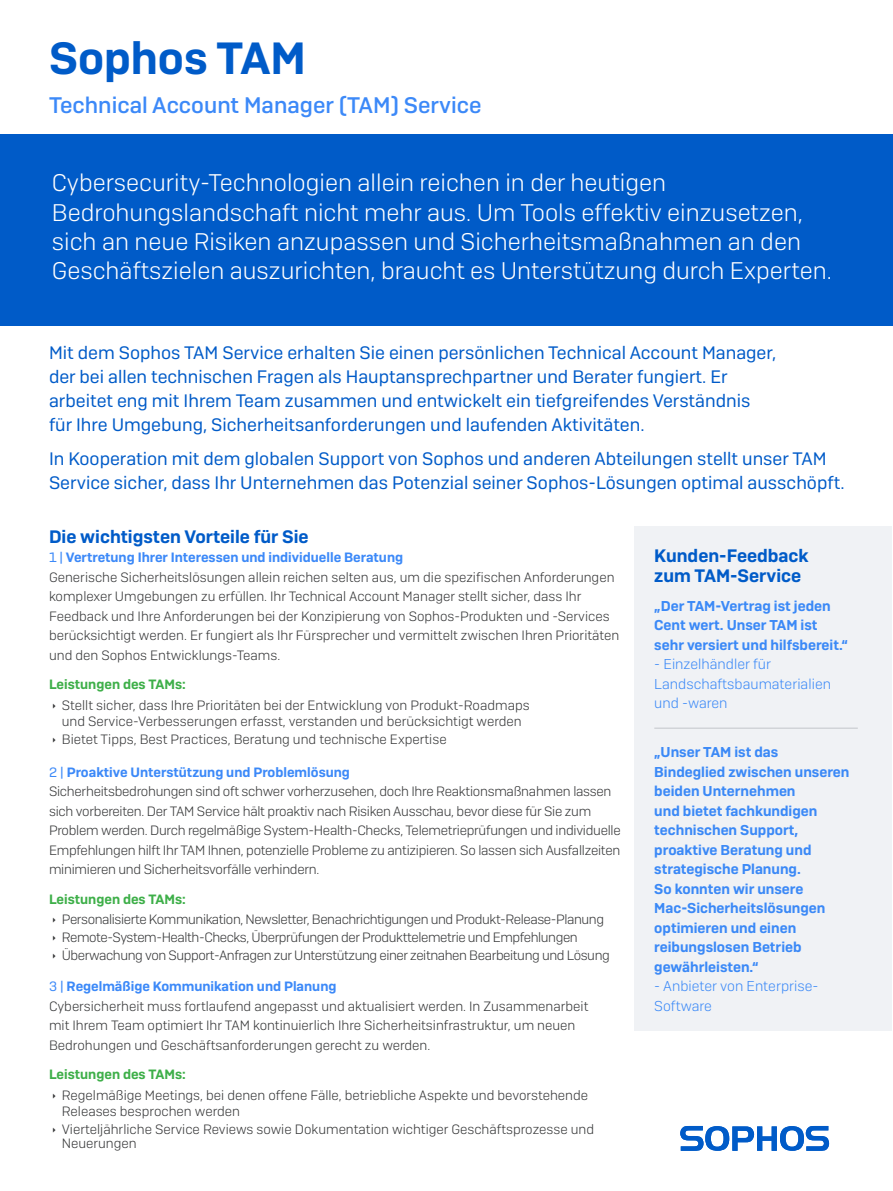
<style>
.page{position:relative;width:893px;height:1191px;background:#fff}
.page>*{position:absolute;margin:0;border:0;box-sizing:border-box;transform-origin:0 0}
.t1{font:600 45px "Sophos Sans";color:#005bc8}
.Intro_copy{font:300 24px/29.2px "Sophos Sans";color:#fff}
.t2{font:500 22.5px "Sophos Sans";color:#3c89f8}
.Body_Copy_Bullets{font:18px/24px "Sophos Sans";color:#005bc8}
.Subheading_1{font:600 18px/19.5px "Sophos Sans";color:#005bc8}
.Highlight_Bullets{font:600 14.25px/19.5px "Sophos Sans";color:#3b89f7}
.Highlight_Bullets-2{font:300 14.25px/19.5px "Sophos Sans";color:#3b89f7}
.Body_Copy{font:300 13.5px/19.5px "Sophos Sans";letter-spacing:-.02em;color:#363738}
.Body_Copy-2{font:300 13.5px/19.5px "Sophos Sans";color:#363738}
.Subheading_1-2{font:300 13.5px/19.5px "Sophos Sans";color:#363738}
.Body_Copy-3{font:600 13.5px "Sophos Sans";color:#3eaf49}
.s1{font-weight:400;color:#3c89f8}
.s2{font-weight:600;color:#3c89f8}
</style>
<div class="page">
<div style="left:634px;top:526px;width:258px;height:504px;background:#f0f2f5"></div>
<hr style="left:654px;top:728px;width:204px;height:1px;background:#c2c5ca">
<div style="left:0;top:134px;width:893px;height:191px;background:#005bc8"></div>
<svg style="left:680px;top:1126px;width:149px;height:24px"></svg>
<p class="t1" style="left:49px;top:31px;width:258px">Sophos TAM</p>
<p class="t2" style="left:49px;top:92px;width:434px">Technical Account Manager (TAM) Service</p>
<p class="Intro_copy" style="left:52px;top:168px;width:781px">Cybersecurity-Technologien allein reichen in der heutigen Bedrohungslandschaft nicht mehr aus. Um Tools effektiv einzusetzen, sich an neue Risiken anzupassen und Sicherheitsmaßnahmen an den Geschäftszielen auszurichten, braucht es Unterstützung durch Experten.</p>
<p class="Body_Copy_Bullets" style="left:49px;top:340px;width:729px">Mit dem Sophos TAM Service erhalten Sie einen persönlichen Technical Account Manager, der bei allen technischen Fragen als Hauptansprechpartner und Berater fungiert. Er arbeitet eng mit Ihrem Team zusammen und entwickelt ein tiefgreifendes Verständnis für Ihre Umgebung, Sicherheitsanforderungen und laufenden Aktivitäten.</p>
<p class="Body_Copy_Bullets" style="left:49px;top:446px;width:797px">In Kooperation mit dem globalen Support von Sophos und anderen Abteilungen stellt unser TAM<br>Service sicher, dass Ihr Unternehmen das Potenzial seiner Sophos-Lösungen optimal ausschöpft.</p>
<p class="Subheading_1" style="left:49px;top:526px;width:261px">Die wichtigsten Vorteile für Sie</p>
<p class="Subheading_1-2" style="left:49px;top:547px;width:572px"><span class="s1">1 |</span> <span class="s2">Vertretung Ihrer Interessen und individuelle Beratung<br></span>Generische Sicherheitslösungen allein reichen selten aus, um die spezifischen Anforderungen komplexer Umgebungen zu erfüllen. Ihr Technical Account Manager stellt sicher, dass Ihr Feedback und Ihre Anforderungen bei der Konzipierung von Sophos-Produkten und -Services berücksichtigt werden. Er fungiert als Ihr Fürsprecher und vermittelt zwischen Ihren Prioritäten und den Sophos Entwicklungs-Teams.</p>
<p class="Body_Copy-3" style="left:49px;top:676px;width:138px">Leistungen des TAMs:</p>
<p class="Body_Copy-2" style="left:62px;top:696px;width:469px;line-height:16.5px">Stellt sicher, dass Ihre Prioritäten bei der Entwicklung von Produkt-Roadmaps und Service-Verbesserungen erfasst, verstanden und berücksichtigt werden</p>
<p class="Body_Copy-2" style="left:62px;top:729px;width:386px">Bietet Tipps, Best Practices, Beratung und technische Expertise</p>
<p class="Body_Copy" style="left:49px;top:762px;width:573px"><span class="s1">2 |</span> <span class="s2">Proaktive Unterstützung und Problemlösung<br></span>Sicherheitsbedrohungen sind oft schwer vorherzusehen, doch Ihre Reaktionsmaßnahmen lassen sich vorbereiten. Der TAM Service hält proaktiv nach Risiken Ausschau, bevor diese für Sie zum Problem werden. Durch regelmäßige System-Health-Checks, Telemetrieprüfungen und individuelle Empfehlungen hilft Ihr TAM Ihnen, potenzielle Probleme zu antizipieren. So lassen sich Ausfallzeiten minimieren und Sicherheitsvorfälle verhindern.</p>
<p class="Body_Copy-3" style="left:49px;top:890px;width:138px">Leistungen des TAMs:</p>
<p class="Body_Copy" style="left:62px;top:909px;width:544px">Personalisierte Kommunikation, Newsletter, Benachrichtigungen und Produkt-Release-Planung</p>
<p class="Body_Copy" style="left:62px;top:927px;width:518px">Remote-System-Health-Checks, Überprüfungen der Produkttelemetrie und Empfehlungen</p>
<p class="Body_Copy" style="left:62px;top:945px;width:550px">Überwachung von Support-Anfragen zur Unterstützung einer zeitnahen Bearbeitung und Lösung</p>
<p class="Body_Copy-2" style="left:49px;top:976px;width:541px"><span class="s1">3 |</span> <span class="s2">Regelmäßige Kommunikation und Planung<br></span>Cybersicherheit muss fortlaufend angepasst und aktualisiert werden. In Zusammenarbeit mit Ihrem Team optimiert Ihr TAM kontinuierlich Ihre Sicherheitsinfrastruktur, um neuen Bedrohungen und Geschäftsanforderungen gerecht zu werden.</p>
<p class="Body_Copy-3" style="left:49px;top:1066px;width:138px">Leistungen des TAMs:</p>
<p class="Body_Copy-2" style="left:62px;top:1086px;width:528px;line-height:16.5px">Regelmäßige Meetings, bei denen offene Fälle, betriebliche Aspekte und bevorstehende<br>Releases besprochen werden</p>
<p class="Body_Copy-2" style="left:62px;top:1122px;width:534px;line-height:13.5px">Vierteljährliche Service Reviews sowie Dokumentation wichtiger Geschäftsprozesse und<br>Neuerungen</p>
<p class="Subheading_1" style="left:654px;top:546px;width:156px">Kunden-Feedback zum TAM-Service</p>
<p class="Highlight_Bullets" style="left:654px;top:596px;width:195px">„Der TAM-Vertrag ist jeden<br>Cent wert. Unser TAM ist sehr versiert und hilfsbereit.“</p>
<p class="Highlight_Bullets-2" style="left:654px;top:654px;width:178px">- Einzelhändler für<br>Landschaftsbaumaterialien und -waren</p>
<p class="Highlight_Bullets" style="left:654px;top:742px;width:197px">„Unser TAM ist das<br>Bindeglied zwischen unseren beiden Unternehmen<br>und bietet fachkundigen technischen Support, proaktive Beratung und strategische Planung.<br>So konnten wir unsere<br>Mac-Sicherheitslösungen optimieren und einen reibungslosen Betrieb gewährleisten.“</p>
<p class="Highlight_Bullets-2" style="left:654px;top:976px;width:166px">- Anbieter von Enterprise-<br>Software</p>
</div>
